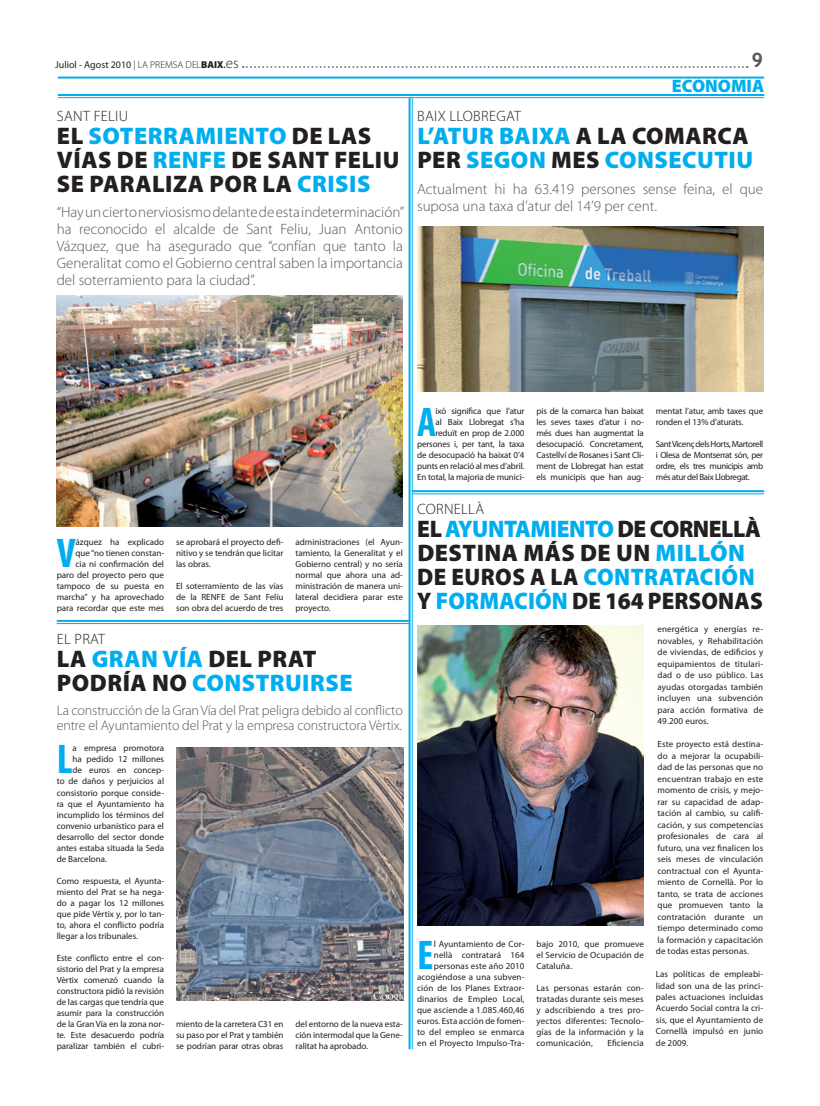
<style>
.page{position:relative;width:820px;height:1106px;background:#fff}
.page>*{position:absolute;margin:0;border:0;box-sizing:border-box;transform-origin:0 0}
.t1{font:700 condensed 41.6px "Myriad Pro";color:#00aeef}
.t2{font:900 24px/24px "Myriad Pro";letter-spacing:.02em;color:#231f20}
.t3{font:900 24px "Myriad Pro";letter-spacing:.02em;color:#00aeef}
.t4{font:900 24px "Myriad Pro";letter-spacing:.02em;color:#231f20;scale:.95 1}
.t5{font:900 24px "Myriad Pro";letter-spacing:.02em;color:#00aeef;scale:.95 1}
.t6{font:700 20px "Trebuchet MS";color:#57585a}
.t7{font:900 18px "Myriad Pro";color:#00aeef}
.t8{font:300 15px/17px "Myriad Pro";color:#57585a;text-align:justify}
.t9{font:300 15px "Myriad Pro";letter-spacing:.02em;color:#231f20}
.t10{font:300 14px/15px "Myriad Pro";letter-spacing:-.01em;color:#57585a}
.t11{font:10px "Myriad Pro";color:#231f20}
.t12{font:9px/11px "Myriad Pro";color:#231f20;text-align:justify}
.s1{font-weight:300}
.s2{font-weight:900}
.s3{font-weight:600}
.s4{font-weight:300;font-size:15px}
.s5{color:#231f20}
.s6{color:#00aeef}
</style>
<div class="page">
<svg style="left:243px;top:66px;width:504px;height:2px"></svg>
<img style="left:417px;top:625px;width:226px;height:301px">
<hr style="left:58px;top:94px;width:706px;height:2px;background:#00aeef">
<hr style="left:58px;top:97px;width:706px;height:1px;background:#00aeef">
<hr style="left:58px;top:77px;width:706px;height:2px;background:#00aeef">
<img style="left:417px;top:226px;width:346px;height:166px">
<img style="left:57px;top:296px;width:346px;height:230px">
<img style="left:177px;top:747px;width:226px;height:253px">
<hr style="left:411px;top:490px;width:353px;height:2px;background:#00aeef">
<hr style="left:411px;top:493px;width:353px;height:1px;background:#00aeef">
<hr style="left:57px;top:620px;width:352px;height:2px;background:#00aeef">
<hr style="left:57px;top:623px;width:352px;height:1px;background:#00aeef">
<hr style="left:408px;top:97px;width:2px;height:952px;background:#00aeef">
<hr style="left:412px;top:97px;width:1px;height:952px;background:#00aeef">
<p class="t11" style="left:55px;top:58px;width:185px">Juliol - Agost 2010 <span class="s1">| LA PREMSA DEL</span><span class="s2">BAIX</span><span class="s3">.</span><span class="s4">es</span></p>
<h3 class="t6" style="left:751px;top:47px;width:13px">9</h3>
<h3 class="t9" style="left:57px;top:108px;width:10px">sant</h3>
<h3 class="t9" style="left:94px;top:108px;width:8px">feliu</h3>
<h2 class="t3" style="left:57px;top:122px;width:48px"><span class="s5">EL</span> SOTERRA</h2>
<h2 class="t3" style="left:195px;top:122px;width:36px">MIENTO</h2>
<h2 class="t2" style="left:57px;top:124px;width:286px;text-indent:235px">DE LAS<br>VÍAS DE <span class="s6">RENFE</span> DE SANT</h2>
<h2 class="t2" style="left:334px;top:148px;width:14px">FELIU</h2>
<h2 class="t2" style="left:57px;top:172px;width:47px">SE PARALI</h2>
<h2 class="t2" style="left:173px;top:172px;width:53px">ZA POR</h2>
<h2 class="t3" style="left:262px;top:170px;width:48px"><span class="s5">LA</span> CRISI</h2>
<h2 class="t3" style="left:357px;top:170px;width:15px">S</h2>
<p class="t8" style="left:57px;top:204px;width:349px">“Hay un cierto nerviosismo delante de esta indeterminación” ha reconocido el alcalde de Sant Feliu, Juan Antonio Vázquez, que ha asegurado que “confían que tanto la Generalitat como el Gobierno central saben la importancia del soterramiento para la ciudad”.</p>
<h3 class="t9" style="left:417px;top:108px;width:105px">BAIX LLOBREGAT</h3>
<h3 class="t7" style="left:671px;top:76px;width:94px">ECONOMIA</h3>
<h2 class="t3" style="left:417px;top:122px;width:32px">L’ATUR</h2>
<h2 class="t3" style="left:499px;top:122px;width:15px">BAIXA</h2>
<h2 class="t2" style="left:575px;top:124px;width:127px">ALA COMARCA</h2>
<h2 class="t2" style="left:417px;top:148px;width:15px">PER</h2>
<h2 class="t3" style="left:466px;top:146px;width:17px">SEGON</h2>
<h2 class="t3" style="left:551px;top:146px;width:70px"><span class="s5">MES</span> CONSECUTIU</h2>
<h3 class="t8" style="left:417px;top:181px;width:347px">Actualment hi ha 63.419 persones sense feina, el que suposa una taxa d’atur del 14’9 per cent.</h3>
<p class="t12" style="left:57px;top:536px;width:109px;text-align:right">ázquez ha explicado<br>que “no tienen constan-<br>cia ni confirmación del paro del proyecto pero que tampoco de su puesta en marcha” y ha aprovechado para recordar que este mes</p>
<p class="t12" style="left:176px;top:536px;width:109px">se aprobará el proyecto defi&shy;nitivo y se tendrán que licitar las obras.</p>
<h1 class="t1" style="left:57px;top:527px;width:20px">V</h1>
<p class="t12" style="left:176px;top:580px;width:109px">El soterramiento de las vías de la RENFE de Sant Feliu son obra del acuerdo de tres</p>
<h3 class="t9" style="left:57px;top:630px;width:50px">EL PRAT</h3>
<p class="t12" style="left:295px;top:536px;width:109px">administraciones (el Ayun&shy;tamiento, la Generalitat y el Gobierno central) y no sería normal que ahora una ad&shy;ministración de manera uni&shy;lateral decidiera parar este proyecto.</p>
<h2 class="t2" style="left:57px;top:647px;width:231px;text-indent:105px"><span class="s6">VÍA</span> DEL PRAT<br>PODRÍANO <span class="s6">CONSTRUIRSE</span></h2>
<h2 class="t3" style="left:57px;top:645px;width:69px"><span class="s5">LA</span> GRAN</h2>
<h3 class="t10" style="left:57px;top:703px;width:347px">La construcción de la Gran Vía del Prat peligra debido al conflicto entre el Ayuntamiento del Prat y la empresa constructora Vèrtix.</h3>
<h1 class="t1" style="left:57px;top:733px;width:17px">L</h1>
<p class="t12" style="left:73px;top:742px;width:93px">a empresa promotora</p>
<p class="t12" style="left:73px;top:753px;width:93px">ha pedido 12 millones</p>
<p class="t12" style="left:73px;top:764px;width:93px">de euros en concep-</p>
<p class="t12" style="left:57px;top:775px;width:109px">to de daños y perjuicios al</p>
<p class="t12" style="left:57px;top:786px;width:109px">consistorio porque conside-</p>
<p class="t12" style="left:57px;top:797px;width:109px">ra que el Ayuntamiento ha</p>
<p class="t12" style="left:57px;top:808px;width:109px">incumplido los términos del</p>
<p class="t12" style="left:57px;top:819px;width:109px">convenio urbanístico para el</p>
<p class="t12" style="left:57px;top:830px;width:109px">desarrollo del sector donde</p>
<p class="t12" style="left:57px;top:841px;width:109px">antes estaba situada la Seda</p>
<p class="t12" style="left:57px;top:852px;width:52px">de Barcelona.</p>
<p class="t12" style="left:57px;top:874px;width:109px">Como respuesta, el Ayunta&shy;miento del Prat se ha nega&shy;do a pagar los 12 millones que pide Vèrtix y, por lo tan&shy;to, ahora el conflicto podría llegar a los tribunales.</p>
<p class="t12" style="left:57px;top:951px;width:109px">Este conflicto entre el con&shy;sistorio del Prat y la empresa Vèrtix comenzó cuando la constructora pidió la revisión de las cargas que tendría que asumir para la construcción de la Gran Vía en la zona nor&shy;te. Este desacuerdo podría paralizar también el cubri-</p>
<p class="t12" style="left:176px;top:1018px;width:109px">miento de la carretera C31 en su paso por el Prat y también se podrían parar otras obras</p>
<p class="t12" style="left:295px;top:1018px;width:109px">del entorno de la nueva esta&shy;ción intermodal que la Gene&shy;ralitat ha aprobado.</p>
<p class="t12" style="left:417px;top:405px;width:109px;text-align:right">ixò significa que l’atur<br>al Baix Llobregat s’ha reduït en prop de 2.000 persones i, per tant, la taxa de desocupació ha baixat 0’4 punts en relació al mes d’abril.<br>En total, la majoria de munici-</p>
<p class="t12" style="left:536px;top:405px;width:109px">pis de la comarca han baixat les seves taxes d’atur i no&shy;més dues han augmentat la desocupació. Concretament, Castellví de Rosanes i Sant Cli&shy;ment de Llobregat han estat els municipis que han aug-</p>
<p class="t12" style="left:655px;top:405px;width:109px">mentat l’atur, amb taxes que ronden el 13% d’aturats.</p>
<h1 class="t1" style="left:417px;top:396px;width:21px">A</h1>
<p class="t12" style="left:655px;top:438px;width:109px">Sant Vicenç dels Horts, Martorell i Olesa de Montserrat són, per ordre, els tres municipis amb més atur del Baix Llobregat.</p>
<h3 class="t9" style="left:417px;top:500px;width:68px">CORNELLÀ</h3>
<h2 class="t3" style="left:417px;top:515px;width:44px"><span class="s5">EL</span> AYUNTA</h2>
<h2 class="t3" style="left:530px;top:515px;width:34px">MIENTO</h2>
<h2 class="t2" style="left:617px;top:517px;width:60px">DE CORNELL</h2>
<h2 class="t2" style="left:744px;top:517px;width:17px">À</h2>
<h2 class="t2" style="left:417px;top:541px;width:33px">DESTINA</h2>
<h2 class="t2" style="left:523px;top:541px;width:220px">MÁS DE UN <span class="s6">MILLÓN</span></h2>
<h2 class="t4" style="left:417px;top:563px;width:53px">DE EUROS</h2>
<h2 class="t5" style="left:530px;top:563px;width:72px"><span class="s5">ALA</span> CONTRATACI</h2>
<h2 class="t5" style="left:721px;top:563px;width:33px">ÓN</h2>
<h2 class="t4" style="left:417px;top:587px;width:259px">Y <span class="s6">FORMACIÓN</span> DE 164 PERSONAS</h2>
<p class="t12" style="left:417px;top:938px;width:109px;text-align:right">l Ayuntamiento de Cor&shy;nellà contratará 164 personas este año 2010 acogiéndose a una subven&shy;ción de los Planes Extraor&shy;dinarios de Empleo Local, que asciende a 1.085.460,46 euros. Esta acción de fomen&shy;to del empleo se enmarca en el Proyecto Impulso-Tra-</p>
<p class="t12" style="left:536px;top:938px;width:109px">bajo 2010, que promueve el Servicio de Ocupación de Cataluña.</p>
<h1 class="t1" style="left:417px;top:929px;width:18px">E</h1>
<p class="t12" style="left:536px;top:982px;width:109px">Las personas estarán con&shy;tratadas durante seis meses y adscribiendo a tres pro&shy;yectos diferentes: Tecnolo&shy;gías de la información y la comunicación,</p>
<p class="t12" style="left:607px;top:1037px;width:38px">Eficiencia</p>
<p class="t12" style="left:657px;top:623px;width:107px;line-height:11.5px">energética y energías re&shy;novables, y Rehabilitación de viviendas, de edificios y equipamientos de titulari&shy;dad o de uso público. Las ayudas otorgadas también incluyen una subvención para acción formativa de 49.200 euros.</p>
<p class="t12" style="left:655px;top:738px;width:109px;line-height:11.5px">Este proyecto está destina&shy;do a mejorar la ocupabili&shy;dad de las personas que no encuentran trabajo en este momento de crisis, y mejo&shy;rar su capacidad de adap&shy;tación al cambio, su califi&shy;cación, y sus competencias profesionales de cara al futuro, una vez finalicen los seis meses de vinculación contractual con el Ayunta&shy;miento de Cornellà. Por lo tanto, se trata de acciones que promueven tanto la contratación durante un tiempo determinado como la formación y capacitación de todas estas personas.</p>
<p class="t12" style="left:655px;top:968px;width:109px;line-height:11.4px">Las políticas de empleabi&shy;lidad son una de las princi&shy;pales actuaciones incluidas Acuerdo Social contra la cri&shy;sis, que el Ayuntamiento de Cornellà impulsó en junio de 2009.</p>
</div>
